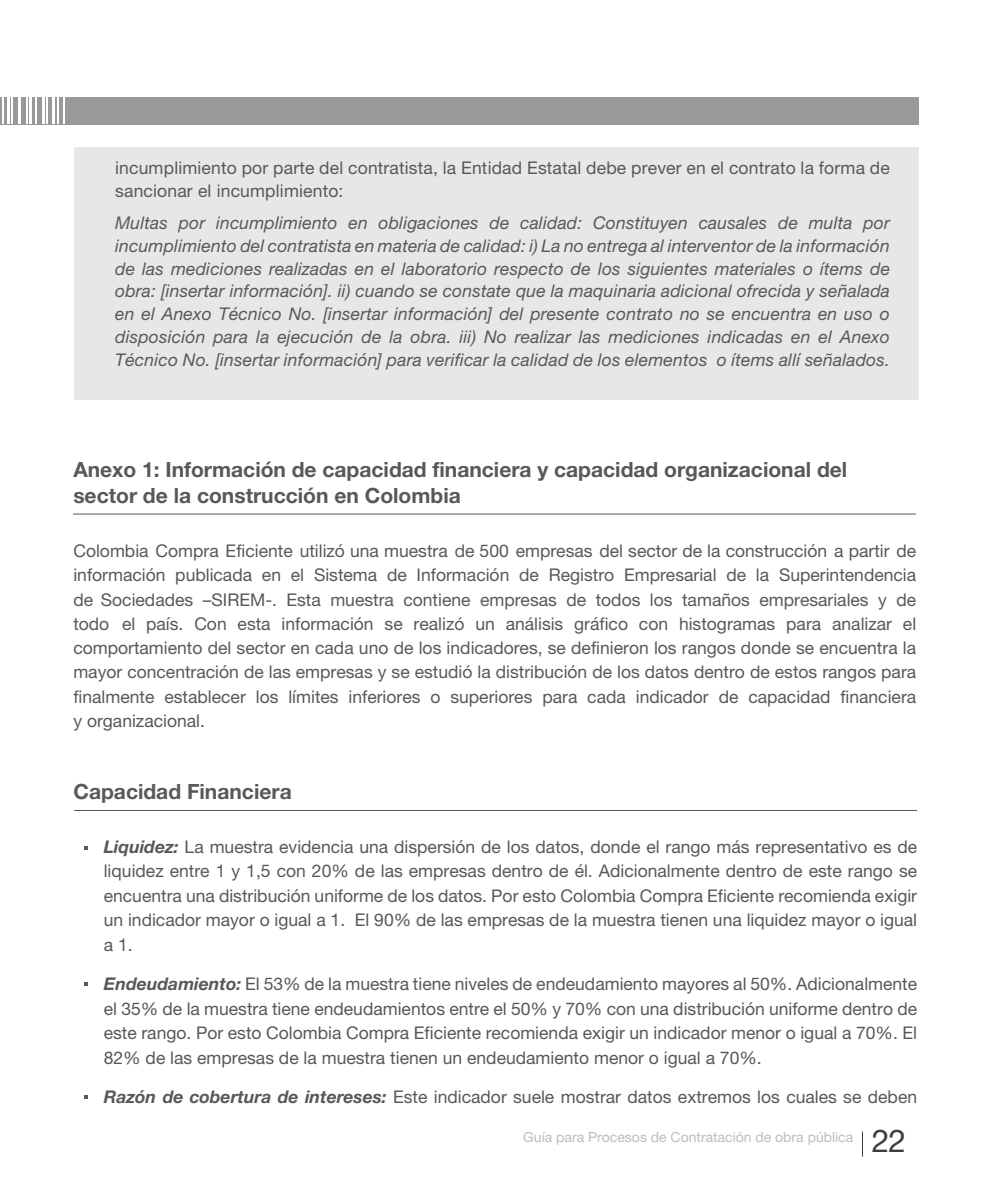
<style>
.page{position:relative;width:993px;height:1191px;background:#fff}
.page>*{position:absolute;margin:0;border:0;box-sizing:border-box;transform-origin:0 0}
.t1{font:31.5px "Helvetica Neue LT Pro";color:#3e3e3f}
.body{font:700 21px/26.2px "Helvetica Neue LT Pro";color:#57585a}
.t2{font:700 21px "Helvetica Neue LT Std";color:#58595b}
.body-2{font:17.5px/24.3px "Helvetica Neue LT Pro";color:#57585a;text-align:justify}
.bullets{font:italic 17.5px/22.8px "Helvetica Neue LT Pro";letter-spacing:.01em;color:#57585a;text-align:justify}
.bullets-2{font:17.5px/22.8px "Helvetica Neue LT Pro";letter-spacing:.01em;color:#57585a}
.t3{font:14px "Helvetica Neue LT Pro";color:#bcbdc0}
.s1{font-weight:700;font-style:italic}
</style>
<div class="page">
<div style="left:0;top:97px;width:918px;height:27px;background:#98999b"></div>
<hr style="left:57px;top:84px;width:1px;height:40px;background:#fff">
<hr style="left:63px;top:84px;width:1px;height:40px;background:#fff">
<hr style="left:52px;top:84px;width:3px;height:40px;background:#fff">
<hr style="left:26px;top:84px;width:2px;height:40px;background:#fff">
<hr style="left:35px;top:84px;width:2px;height:40px;background:#fff">
<hr style="left:46px;top:84px;width:2px;height:40px;background:#fff">
<hr style="left:30px;top:84px;width:2px;height:40px;background:#fff">
<hr style="left:42px;top:84px;width:2px;height:40px;background:#fff">
<hr style="left:2px;top:84px;width:2px;height:40px;background:#fff">
<hr style="left:11px;top:84px;width:2px;height:40px;background:#fff">
<hr style="left:7px;top:84px;width:3px;height:40px;background:#fff">
<hr style="left:18px;top:84px;width:3px;height:40px;background:#fff">
<div style="left:74px;top:147px;width:844px;height:252px;background:#e6e7e9"></div>
<hr style="left:73px;top:513px;width:842px;height:1px;background:#57585a">
<hr style="left:74px;top:810px;width:842px;height:1px;background:#57585a">
<svg style="left:84px;top:846px;width:4px;height:4px"></svg>
<svg style="left:84px;top:982px;width:4px;height:4px"></svg>
<svg style="left:84px;top:1095px;width:4px;height:3px"></svg>
<p class="bullets-2" style="left:115px;top:156px;width:776px">incumplimiento por parte del contratista, la Entidad Estatal debe prever en el contrato la forma de sancionar el incumplimiento:</p>
<p class="bullets" style="left:115px;top:211px;width:776px">Multas por incumplimiento en obligaciones de calidad: Constituyen causales de multa por incumplimiento del contratista en materia de calidad: i) La no entrega al interventor de la información de las mediciones realizadas en el laboratorio respecto de los siguientes materiales o ítems de obra: [insertar información]. ii) cuando se constate que la maquinaria adicional ofrecida y señalada en el Anexo Técnico No. [insertar información] del presente contrato no se encuentra en uso o disposición para la ejecución de la obra. iii) No realizar las mediciones indicadas en el Anexo Técnico No. [insertar información] para verificar la calidad de los elementos o ítems allí señalados.</p>
<p class="body" style="left:73px;top:456px;width:775px">Anexo 1: Información de capacidad financiera y capacidad organizacional del sector de la construcción en Colombia</p>
<p class="body-2" style="left:73px;top:538px;width:844px">Colombia Compra Eficiente utilizó una muestra de 500 empresas del sector de la construcción a partir de información publicada en el Sistema de Información de Registro Empresarial de la Superintendencia de Sociedades –SIREM-. Esta muestra contiene empresas de todos los tamaños empresariales y de todo el país. Con esta información se realizó un análisis gráfico con histogramas para analizar el comportamiento del sector en cada uno de los indicadores, se definieron los rangos donde se encuentra la mayor concentración de las empresas y se estudió la distribución de los datos dentro de estos rangos para finalmente establecer los límites inferiores o superiores para cada indicador de capacidad financiera y organizacional.</p>
<p class="t2" style="left:73px;top:778px;width:220px">Capacidad Financiera</p>
<p class="body-2" style="left:104px;top:834px;width:814px"><span class="s1">Liquidez:</span> La muestra evidencia una dispersión de los datos, donde el rango más representativo es de liquidez entre 1 y 1,5 con 20% de las empresas dentro de él. Adicionalmente dentro de este rango se encuentra una distribución uniforme de los datos. Por esto Colombia Compra Eficiente recomienda exigir un indicador mayor o igual a 1. El 90% de las empresas de la muestra tienen una liquidez mayor o igual a 1.</p>
<p class="body-2" style="left:104px;top:971px;width:814px"><span class="s1">Endeudamiento:</span> El 53% de la muestra tiene niveles de endeudamiento mayores al 50%. Adicionalmente el 35% de la muestra tiene endeudamientos entre el 50% y 70% con una distribución uniforme dentro de este rango. Por esto Colombia Compra Eficiente recomienda exigir un indicador menor o igual a 70%. El 82% de las empresas de la muestra tienen un endeudamiento menor o igual a 70%.</p>
<p class="body-2" style="left:104px;top:1084px;width:814px"><span class="s1">Razón de cobertura de intereses:</span> Este indicador suele mostrar datos extremos los cuales se deben</p>
<p class="t3" style="left:523px;top:1128px;width:331px">Guía para Procesos de Contratación de obra pública</p>
<h1 class="t1" style="left:871px;top:1122px;width:36px">22</h1>
</div>
